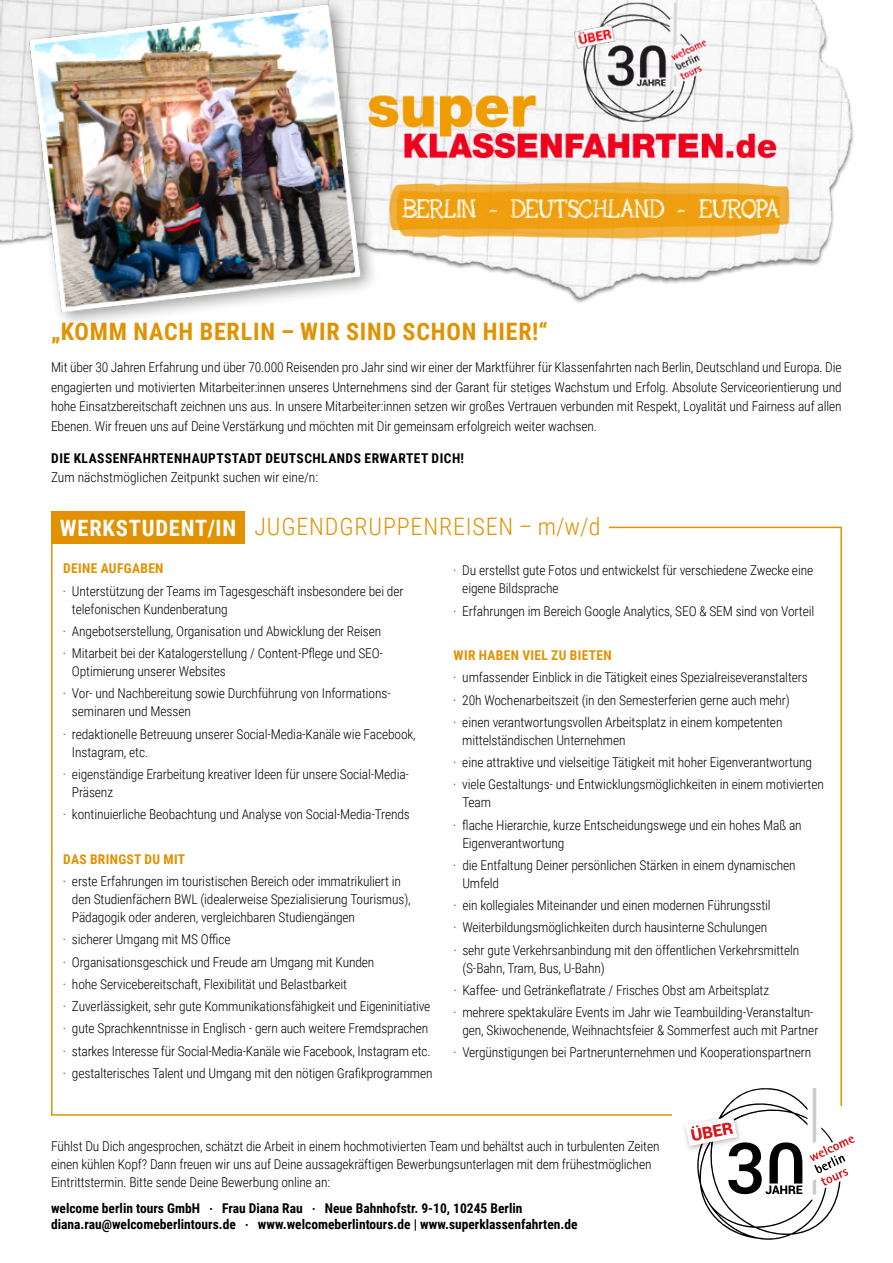
<style>
.page{position:relative;width:893px;height:1263px;background:#fff}
.page>*{position:absolute;margin:0;border:0;box-sizing:border-box;transform-origin:0 0}
.t1{font:300 24px "Roboto Condensed";letter-spacing:.035em;color:#e29100}
.t2{font:700 24px "Roboto Condensed";letter-spacing:.035em;color:#e29100}
.t3{font:300 13.5px/22.2px "Roboto Condensed";letter-spacing:-.01em;color:#000}
.t4{font:700 13.5px/16.2px "Roboto Condensed";color:#000}
.t5{font:700 13.5px "Roboto Condensed";letter-spacing:.035em;color:#000}
.t6{font:700 13.5px "Roboto Condensed";letter-spacing:.025em;color:#e29100}
.s1{font-weight:700;font-size:22.5px;color:#fff}
</style>
<div class="page">
<img style="left:0;top:0;width:854px;height:324px">
<div style="left:51px;top:511px;width:195px;height:32px;background:#e29100"></div>
<img style="left:13px;top:0;width:824px;height:323px">
<img style="left:684px;top:1126px;width:2px;height:11px">
<svg style="left:686px;top:1085px;width:169px;height:155px"></svg>
<h1 class="t2" style="left:51px;top:315px;width:498px">„KOMM NACH BERLIN – WIR SIND SCHON HIER!“</h1>
<p class="t3" style="left:51px;top:357px;width:792px;line-height:19.5px;text-align:justify">Mit über 30 Jahren Erfahrung und über 70.000 Reisenden pro Jahr sind wir einer der Marktführer für Klassenfahrten nach Berlin, Deutschland und Europa. Die engagierten und motivierten Mitarbeiter:innen unseres Unternehmens sind der Garant für stetiges Wachstum und Erfolg. Absolute Serviceorientierung und hohe Einsatzbereitschaft zeichnen uns aus. In unsere Mitarbeiter:innen setzen wir großes Vertrauen verbunden mit Respekt, Loyalität und Fairness auf allen Ebenen. Wir freuen uns auf Deine Verstärkung und möchten mit Dir gemeinsam erfolgreich weiter wachsen.</p>
<p class="t5" style="left:51px;top:449px;width:414px">DIE KLASSENFAHRTENHAUPTSTADT DEUTSCHLANDS ERWARTET DICH!</p>
<p class="t3" style="left:51px;top:466px;width:269px">Zum nächstmöglichen Zeitpunkt suchen wir eine/n:</p>
<h1 class="t1" style="left:60px;top:510px;width:542px"><span class="s1">WERKSTUDENT/IN</span> JUGENDGRUPPENREISEN – m/w/d</h1>
<p class="t6" style="left:63px;top:559px;width:102px">DEINE AUFGABEN</p>
<p class="t3" style="left:72px;top:581px;width:333px;line-height:18px;text-indent:-9px">· Unterstützung der Teams im Tagesgeschäft insbesondere bei der telefonischen Kundenberatung</p>
<p class="t3" style="left:63px;top:620px;width:322px">· Angebotserstellung, Organisation und Abwicklung der Reisen · Mitarbeit bei der Katalogerstellung / Content-Pflege und SEO-</p>
<p class="t3" style="left:63px;top:660px;width:329px;text-indent:9px">Optimierung unserer Websites<br>· Vor- und Nachbereitung sowie Durchführung von Informations-</p>
<p class="t3" style="left:63px;top:700px;width:354px;text-indent:9px">seminaren und Messen<br>· redaktionelle Betreuung unserer Social-Media-Kanäle wie Facebook,</p>
<p class="t3" style="left:63px;top:740px;width:348px;text-indent:9px">Instagram, etc.<br>· eigenständige Erarbeitung kreativer Ideen für unsere Social-Media-</p>
<p class="t3" style="left:63px;top:780px;width:348px;text-indent:9px">Präsenz<br>· kontinuierliche Beobachtung und Analyse von Social-Media-Trends</p>
<p class="t6" style="left:63px;top:849px;width:123px">DAS BRINGST DU MIT</p>
<p class="t3" style="left:72px;top:872px;width:340px;line-height:18px;text-indent:-9px">· erste Erfahrungen im touristischen Bereich oder immatrikuliert in den Studienfächern BWL (idealerweise Spezialisierung Tourismus),<br>Pädagogik oder anderen, vergleichbaren Studiengängen</p>
<p class="t3" style="left:63px;top:928px;width:371px">· sicherer Umgang mit MS Office<br>· Organisationsgeschick und Freude am Umgang mit Kunden<br>· hohe Servicebereitschaft, Flexibilität und Belastbarkeit<br>· Zuverlässigkeit, sehr gute Kommunikationsfähigkeit und Eigeninitiative · gute Sprachkenntnisse in Englisch - gern auch weitere Fremdsprachen · starkes Interesse für Social-Media-Kanäle wie Facebook, Instagram etc. · gestalterisches Talent und Umgang mit den nötigen Grafikprogrammen</p>
<p class="t3" style="left:462px;top:561px;width:352px;line-height:18px;text-indent:-9px">· Du erstellst gute Fotos und entwickelst für verschiedene Zwecke eine eigene Bildsprache</p>
<p class="t3" style="left:453px;top:599px;width:362px">· Erfahrungen im Bereich Google Analytics, SEO &amp; SEM sind von Vorteil</p>
<p class="t6" style="left:454px;top:646px;width:160px">WIR HABEN VIEL ZU BIETEN</p>
<p class="t3" style="left:453px;top:666px;width:356px">· umfassender Einblick in die Tätigkeit eines Spezialreiseveranstalters · 20h Wochenarbeitszeit (in den Semesterferien gerne auch mehr)<br>· einen verantwortungsvollen Arbeitsplatz in einem kompetenten</p>
<p class="t3" style="left:453px;top:728px;width:372px;text-indent:9px">mittelständischen Unternehmen<br>· eine attraktive und vielseitige Tätigkeit mit hoher Eigenverantwortung<br>· viele Gestaltungs- und Entwicklungsmöglichkeiten in einem motivierten</p>
<p class="t3" style="left:453px;top:791px;width:350px;text-indent:9px">Team<br>· flache Hierarchie, kurze Entscheidungswege und ein hohes Maß an</p>
<p class="t3" style="left:453px;top:831px;width:344px;text-indent:9px">Eigenverantwortung<br>· die Entfaltung Deiner persönlichen Stärken in einem dynamischen</p>
<p class="t3" style="left:453px;top:871px;width:347px;text-indent:9px">Umfeld<br>· ein kollegiales Miteinander und einen modernen Führungsstil<br>· Weiterbildungsmöglichkeiten durch hausinterne Schulungen<br>· sehr gute Verkehrsanbindung mit den öffentlichen Verkehrsmitteln</p>
<p class="t3" style="left:453px;top:956px;width:362px;text-indent:9px">(S-Bahn, Tram, Bus, U-Bahn)<br>· Kaffee- und Getränkeflatrate / Frisches Obst am Arbeitsplatz<br>· mehrere spektakuläre Events im Jahr wie Teambuilding-Veranstaltun-</p>
<p class="t3" style="left:453px;top:1019px;width:367px;text-indent:9px">gen, Skiwochenende, Weihnachtsfeier &amp; Sommerfest auch mit Partner · Vergünstigungen bei Partnerunternehmen und Kooperationspartnern</p>
<p class="t3" style="left:51px;top:1137px;width:610px;line-height:18px">Fühlst Du Dich angesprochen, schätzt die Arbeit in einem hochmotivierten Team und behältst auch in turbulenten Zeiten einen kühlen Kopf? Dann freuen wir uns auf Deine aussagekräftigen Bewerbungsunterlagen mit dem frühestmöglichen<br>Eintrittstermin. Bitte sende Deine Bewerbung online an:</p>
<p class="t4" style="left:51px;top:1200px;width:528px">welcome berlin tours GmbH ‧ Frau Diana Rau ‧ Neue Bahnhofstr. 9-10, 10245 Berlin diana.rau@welcomeberlintours.de ‧ www.welcomeberlintours.de | www.superklassenfahrten.de</p>
</div>
